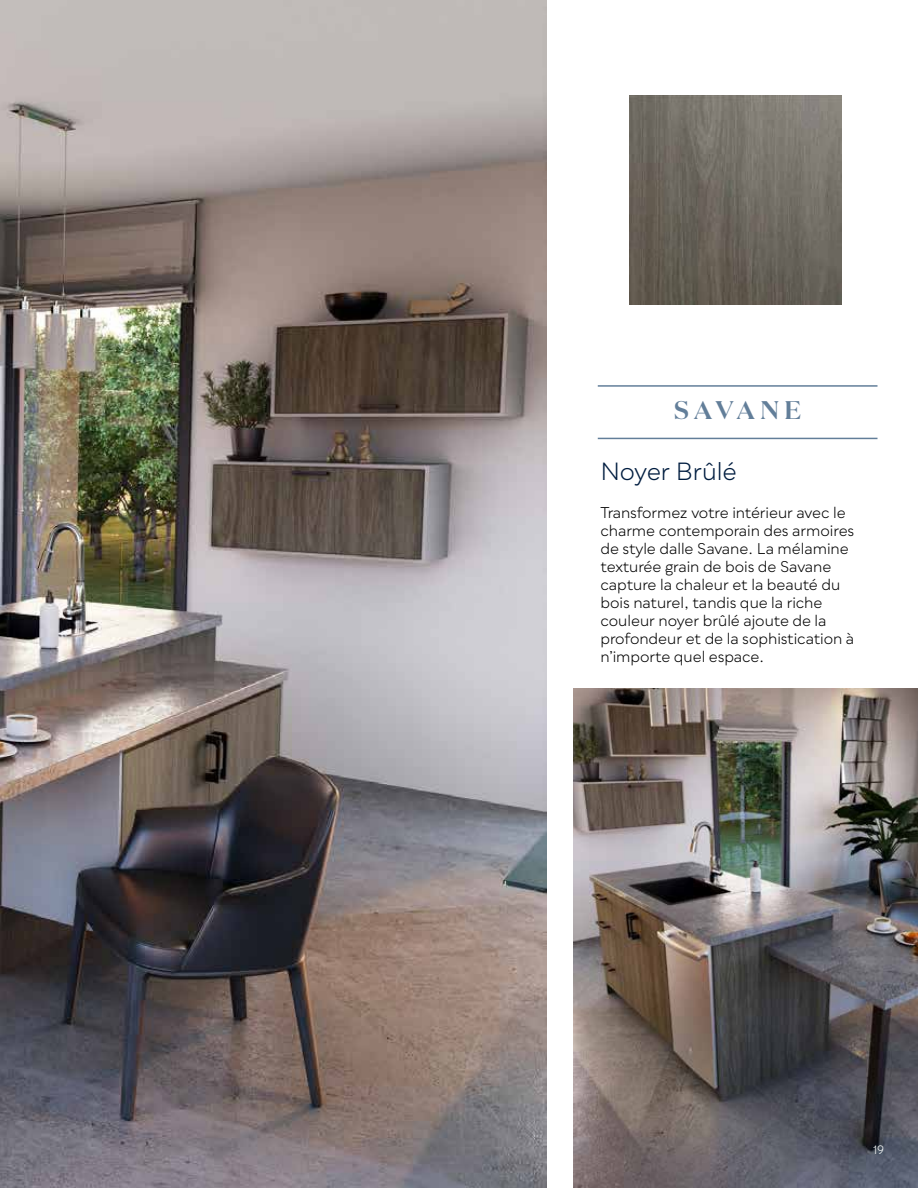
<style>
.page{position:relative;width:918px;height:1188px;background:#fff}
.page>*{position:absolute;margin:0;border:0;box-sizing:border-box;transform-origin:0 0}
.t1{font:600 25.5px "Domaine Disp";letter-spacing:.19em;color:#627e99}
.t2{font:24px "Qualion";letter-spacing:-.01em;color:#001d40}
.t3{font:15px/18px "Qualion";letter-spacing:-.005em;color:#000}
.t4{font:12px "Qualion";color:#fff}
</style>
<div class="page">
<img style="left:0;top:0;width:546px;height:1188px">
<img style="left:574px;top:688px;width:344px;height:500px">
<img style="left:630px;top:96px;width:211px;height:209px">
<hr style="left:598px;top:438px;width:280px;height:1px;background:#627e99">
<hr style="left:598px;top:385px;width:279px;height:2px;background:#627e99">
<h1 class="t1" style="left:674px;top:394px;width:128px">SAVANE</h1>
<h2 class="t2" style="left:600px;top:458px;width:138px">Noyer Brûlé</h2>
<p class="t3" style="left:600px;top:504px;width:255px">Transformez votre intérieur avec le charme contemporain des armoires de style dalle Savane. La mélamine texturée grain de bois de Savane capture la chaleur et la beauté du bois naturel, tandis que la riche couleur noyer brûlé ajoute de la profondeur et de la sophistication à n’importe quel espace.</p>
<p class="t4" style="left:873px;top:1143px;width:13px">19</p>
</div>
